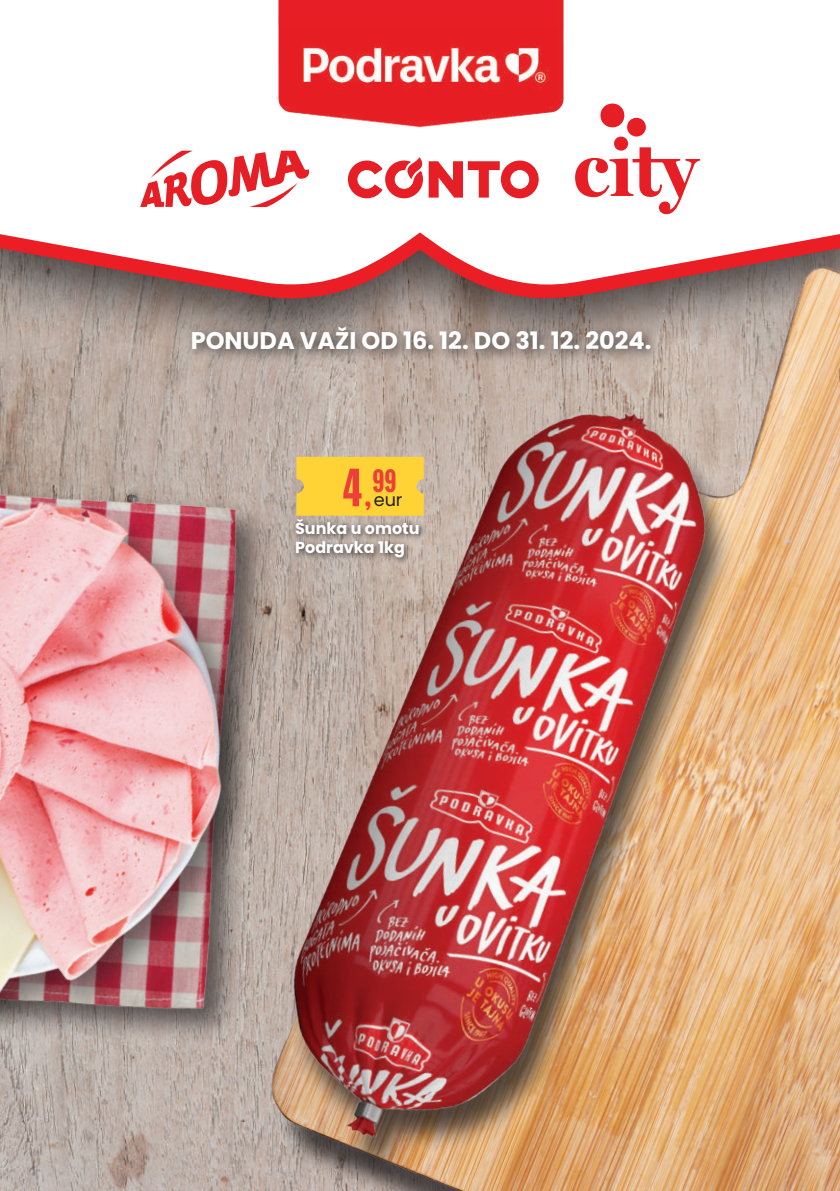
<style>
.page{position:relative;width:840px;height:1191px;background:#fff}
.page>*{position:absolute;margin:0;border:0;box-sizing:border-box;transform-origin:0 0}
.t1{font:900 58.8px "Titular Alt";color:#ee3e3a}
.t2{font:900 35.2px "Titular Alt";color:#ee3e3a}
.t3{font:700 24px "Poppins";color:#fff}
.t4{font:17.6px "Poppins";color:#231f20}
.t5{font:700 16px/19.2px "Poppins";color:#fff}
.s1{font-size:39.2px}
</style>
<div class="page">
<img style="left:0;top:370px;width:34px;height:710px">
<svg style="left:0;top:234px;width:34px;height:65px;background:#9e6b6a"></svg>
<img style="left:34px;top:0;width:805px;height:1191px">
<img style="left:200px;top:367px;width:592px;height:818px">
<div style="left:296px;top:457px;width:127px;height:58px;background:#ffd236"></div>
<div style="left:292px;top:515px;width:134px;height:50px;background:#231f20;opacity:.75"></div>
<div style="left:185px;top:320px;width:479px;height:43px;background:#231f20;opacity:.75"></div>
<p class="t3" style="left:191px;top:326px;width:462px">PONUDA VAŽI OD 16. 12. DO 31. 12. 2024.</p>
<h1 class="t1" style="left:342px;top:457px;width:30px">4<span class="s1">,</span></h1>
<h2 class="t2" style="left:372px;top:462px;width:26px">99</h2>
<p class="t4" style="left:373px;top:490px;width:30px">eur</p>
<p class="t5" style="left:295px;top:518px;width:126px">Šunka u omotu<br>Podravka 1kg</p>
</div>
